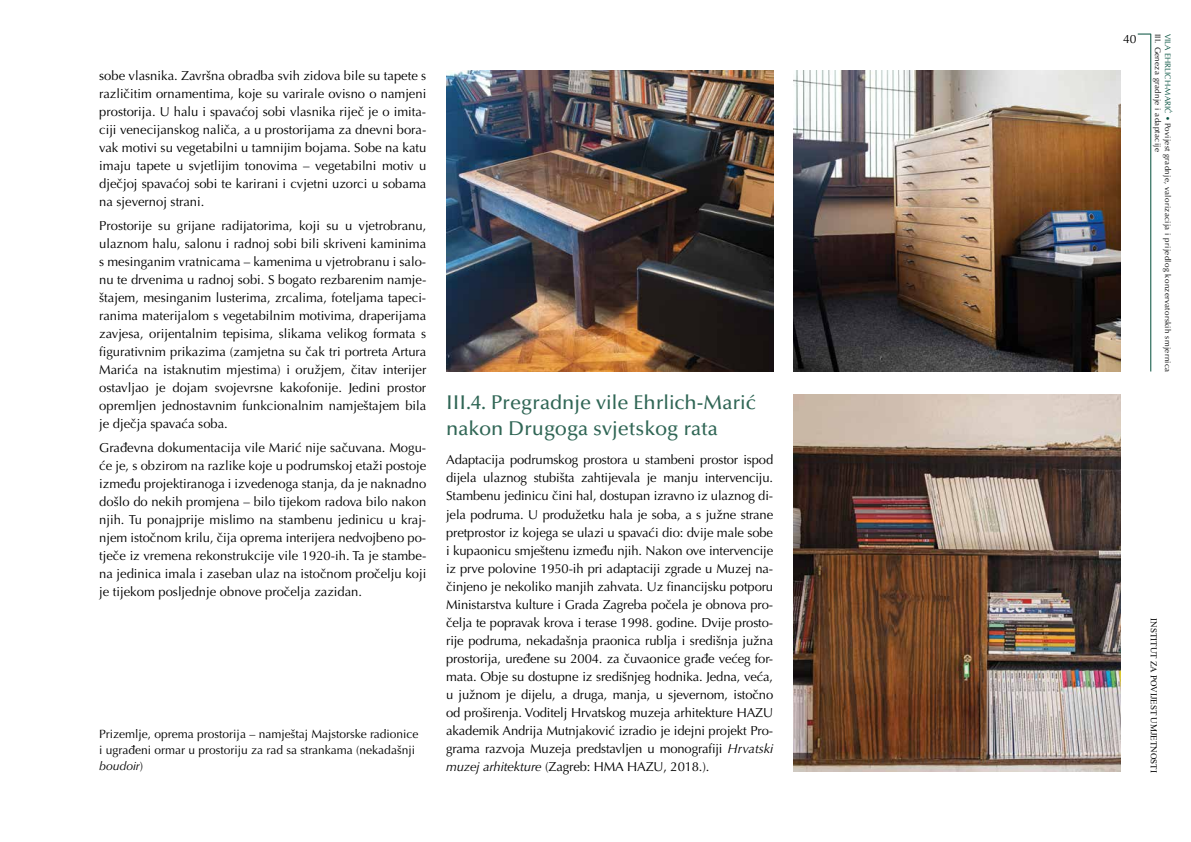
<style>
.page{position:relative;width:1191px;height:842px;background:#fff}
.page>*{position:absolute;margin:0;border:0;box-sizing:border-box;transform-origin:0 0}
.t1{font:500 20px/26px "Optima LT Pro";color:#306655}
.t2{font:13px/18px "Optima LT Pro";color:#000;text-align:justify}
.t3{font:12px/16px "Optima LT Pro";color:#000}
.t4{font:9px "Times New Roman";color:#000}
.t5{font:8px/9.8px "Optima LT Pro";letter-spacing:.04em;color:#000}
.s1{font-style:italic}
.s2{color:#004e3b}
</style>
<div class="page">
<hr style="left:1150px;top:34px;width:1px;height:337px;background:#004e3b">
<svg style="left:1137px;top:34px;width:13px;height:1px"></svg>
<img style="left:446px;top:71px;width:327px;height:300px">
<img style="left:793px;top:71px;width:327px;height:300px">
<img style="left:793px;top:394px;width:327px;height:377px">
<p class="t2" style="left:99px;top:67px;width:328px">sobe vlasnika. Završna obradba svih zidova bile su tapete s različitim ornamentima, koje su varirale ovisno o namjeni prostorija. U halu i spavaćoj sobi vlasnika riječ je o imita&shy;ciji venecijanskog naliča, a u prostorijama za dnevni bora&shy;vak motivi su vegetabilni u tamnijim bojama. Sobe na katu imaju tapete u svjetlijim tonovima – vegetabilni motiv u dječjoj spavaćoj sobi te karirani i cvjetni uzorci u sobama na sjevernoj strani.</p>
<p class="t2" style="left:99px;top:217px;width:328px">Prostorije su grijane radijatorima, koji su u vjetrobranu, ulaznom halu, salonu i radnoj sobi bili skriveni kaminima s mesinganim vratnicama – kamenima u vjetrobranu i salo&shy;nu te drvenima u radnoj sobi. S bogato rezbarenim namje&shy;štajem, mesinganim lusterima, zrcalima, foteljama tapeci&shy;ranima materijalom s vegetabilnim motivima, draperijama zavjesa, orijentalnim tepisima, slikama velikog formata s figurativnim prikazima (zamjetna su čak tri portreta Artura Marića na istaknutim mjestima) i oružjem, čitav interijer ostavljao je dojam svojevrsne kakofonije. Jedini prostor opremljen jednostavnim funkcionalnim namještajem bila je dječja spavaća soba.</p>
<p class="t2" style="left:99px;top:439px;width:328px">Građevna dokumentacija vile Marić nije sačuvana. Mogu&shy;će je, s obzirom na razlike koje u podrumskoj etaži postoje između projektiranoga i izvedenoga stanja, da je naknadno došlo do nekih promjena – bilo tijekom radova bilo nakon njih. Tu ponajprije mislimo na stambenu jedinicu u kraj&shy;njem istočnom krilu, čija oprema interijera nedvojbeno po&shy;tječe iz vremena rekonstrukcije vile 1920-ih. Ta je stambe&shy;na jedinica imala i zaseban ulaz na istočnom pročelju koji je tijekom posljednje obnove pročelja zazidan.</p>
<p class="t3" style="left:99px;top:726px;width:321px">Prizemlje, oprema prostorija – namještaj Majstorske radionice i ugrađeni ormar u prostoriju za rad sa strankama (nekadašnji <span class="s1">boudoir</span>)</p>
<h1 class="t1" style="left:446px;top:389px;width:311px">III.4. Pregradnje vile Ehrlich-Marić nakon Drugoga svjetskog rata</h1>
<p class="t2" style="left:446px;top:451px;width:328px">Adaptacija podrumskog prostora u stambeni prostor ispod dijela ulaznog stubišta zahtijevala je manju intervenciju.<br>Stambenu jedinicu čini hal, dostupan izravno iz ulaznog di&shy;jela podruma. U produžetku hala je soba, a s južne strane pretprostor iz kojega se ulazi u spavaći dio: dvije male sobe i kupaonicu smještenu između njih. Nakon ove intervencije iz prve polovine 1950-ih pri adaptaciji zgrade u Muzej na&shy;činjeno je nekoliko manjih zahvata. Uz financijsku potporu Ministarstva kulture i Grada Zagreba počela je obnova pro&shy;čelja te popravak krova i terase 1998. godine. Dvije prosto&shy;rije podruma, nekadašnja praonica rublja i središnja južna prostorija, uređene su 2004. za čuvaonice građe većeg for&shy;mata. Obje su dostupne iz središnjeg hodnika. Jedna, veća, u južnom je dijelu, a druga, manja, u sjevernom, istočno od proširenja. Voditelj Hrvatskog muzeja arhitekture HAZU akademik Andrija Mutnjaković izradio je idejni projekt Pro&shy;grama razvoja Muzeja predstavljen u monografiji <span class="s1">Hrvatski muzej arhitekture</span> (Zagreb: HMA HAZU, 2018.).</p>
<p class="t3" style="left:1123px;top:31px;width:15px">40</p>
<p class="t5" style="left:1172px;top:34px;width:340px;rotate:90deg"><span class="s2">VILA EHRLICH-MARIĆ •</span> Povijest gradnje, valorizacija i prijedlog konzervatorskih smjernica<br>III. Geneza gradnje i adaptacije</p>
<p class="t4" style="left:1160px;top:618px;width:156px;rotate:90deg">INSTITUT ZA POVIJEST UMJETNOSTI</p>
</div>
